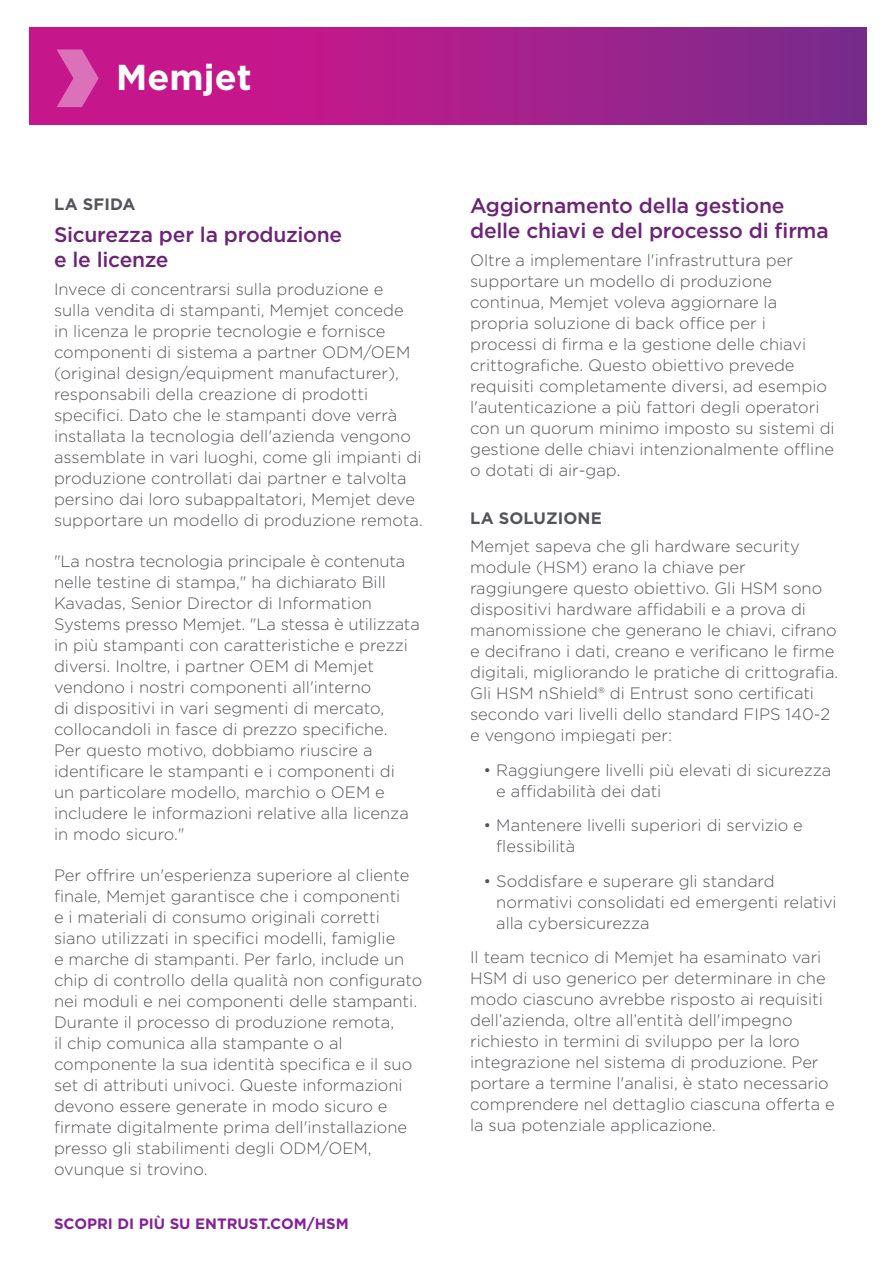
<style>
.page{position:relative;width:893px;height:1263px;background:#fff}
.page>*{position:absolute;margin:0;border:0;box-sizing:border-box;transform-origin:0 0}
.t1{font:700 36px "Gotham";color:#fff}
.t2{font:500 21px/25.2px "Gotham";letter-spacing:-.01em;color:#6c2476}
.t3{font:300 16.5px/21px "Gotham";color:#54555a}
.t4{font:700 16.5px "Gotham";letter-spacing:.01em;color:#54555a}
.t5{font:700 15px "Gotham";color:#85209b}
</style>
<div class="page">
<svg style="left:30px;top:27px;width:837px;height:98px;background:#a91e8b"></svg>
<svg style="left:57px;top:50px;width:42px;height:57px;background:#d24da7"></svg>
<h1 class="t1" style="left:116px;top:54px;width:137px">Memjet</h1>
<p class="t4" style="left:54px;top:193px;width:83px">LA SFIDA</p>
<p class="t2" style="left:54px;top:221px;width:290px">Sicurezza per la produzione e le licenze</p>
<p class="t3" style="left:54px;top:278px;width:370px">Invece di concentrarsi sulla produzione e sulla vendita di stampanti, Memjet concede<br>in licenza le proprie tecnologie e fornisce componenti di sistema a partner ODM/OEM (original design/equipment manufacturer), responsabili della creazione di prodotti specifici. Dato che le stampanti dove verrà installata la tecnologia dell'azienda vengono assemblate in vari luoghi, come gli impianti di produzione controllati dai partner e talvolta persino dai loro subappaltatori, Memjet deve supportare un modello di produzione remota.</p>
<p class="t3" style="left:54px;top:550px;width:367px">"La nostra tecnologia principale è contenuta nelle testine di stampa," ha dichiarato Bill Kavadas, Senior Director di Information Systems presso Memjet. "La stessa è utilizzata in più stampanti con caratteristiche e prezzi diversi. Inoltre, i partner OEM di Memjet vendono i nostri componenti all'interno<br>di dispositivi in vari segmenti di mercato, collocandoli in fasce di prezzo specifiche.<br>Per questo motivo, dobbiamo riuscire a identificare le stampanti e i componenti di<br>un particolare modello, marchio o OEM e includere le informazioni relative alla licenza in modo sicuro."</p>
<p class="t3" style="left:54px;top:864px;width:370px">Per offrire un'esperienza superiore al cliente finale, Memjet garantisce che i componenti<br>e i materiali di consumo originali corretti siano utilizzati in specifici modelli, famiglie<br>e marche di stampanti. Per farlo, include un chip di controllo della qualità non configurato nei moduli e nei componenti delle stampanti.<br>Durante il processo di produzione remota,<br>il chip comunica alla stampante o al componente la sua identità specifica e il suo set di attributi univoci. Queste informazioni devono essere generate in modo sicuro e firmate digitalmente prima dell'installazione presso gli stabilimenti degli ODM/OEM, ovunque si trovino.</p>
<p class="t5" style="left:54px;top:1214px;width:296px">SCOPRI DI PIÙ SU ENTRUST.COM/HSM</p>
<p class="t2" style="left:470px;top:193px;width:360px">Aggiornamento della gestione delle chiavi e del processo di firma</p>
<p class="t3" style="left:470px;top:249px;width:366px">Oltre a implementare l'infrastruttura per supportare un modello di produzione continua, Memjet voleva aggiornare la propria soluzione di back office per i processi di firma e la gestione delle chiavi crittografiche. Questo obiettivo prevede requisiti completamente diversi, ad esempio l'autenticazione a più fattori degli operatori con un quorum minimo imposto su sistemi di gestione delle chiavi intenzionalmente offline o dotati di air-gap.</p>
<p class="t4" style="left:470px;top:507px;width:133px">LA SOLUZIONE</p>
<p class="t3" style="left:470px;top:535px;width:370px">Memjet sapeva che gli hardware security module (HSM) erano la chiave per raggiungere questo obiettivo. Gli HSM sono dispositivi hardware affidabili e a prova di manomissione che generano le chiavi, cifrano e decifrano i dati, creano e verificano le firme digitali, migliorando le pratiche di crittografia.<br>Gli HSM nShield® di Entrust sono certificati secondo vari livelli dello standard FIPS 140-2 e vengono impiegati per:</p>
<p class="t3" style="left:496px;top:759px;width:337px;text-indent:-13px">• Raggiungere livelli più elevati di sicurezza e affidabilità dei dati</p>
<p class="t3" style="left:496px;top:814px;width:308px;text-indent:-13px">• Mantenere livelli superiori di servizio e flessibilità</p>
<p class="t3" style="left:496px;top:870px;width:342px;text-indent:-13px">• Soddisfare e superare gli standard normativi consolidati ed emergenti relativi alla cybersicurezza</p>
<p class="t3" style="left:470px;top:946px;width:366px">Il team tecnico di Memjet ha esaminato vari HSM di uso generico per determinare in che modo ciascuno avrebbe risposto ai requisiti dell’azienda, oltre all’entità dell'impegno richiesto in termini di sviluppo per la loro integrazione nel sistema di produzione. Per portare a termine l'analisi, è stato necessario comprendere nel dettaglio ciascuna offerta e la sua potenziale applicazione.</p>
</div>
